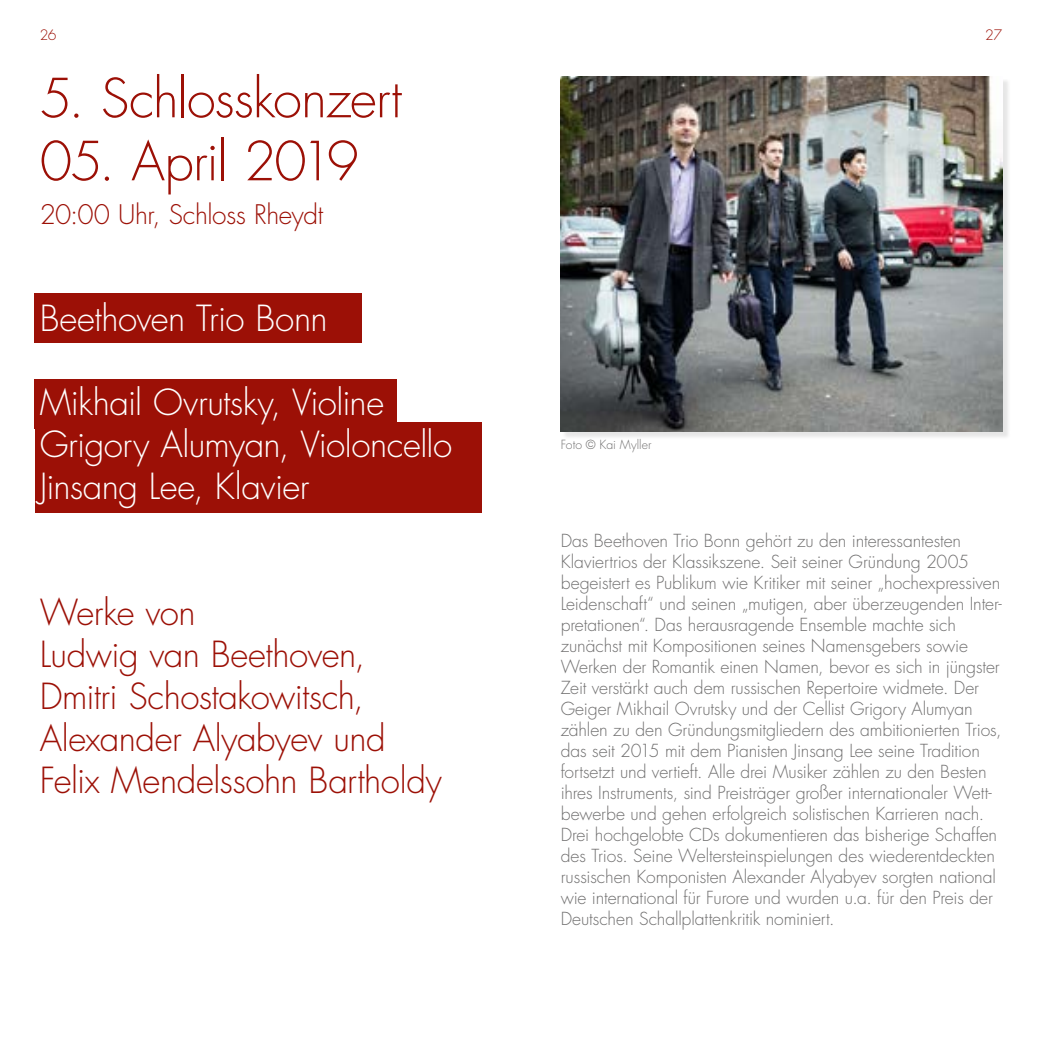
<style>
.page{position:relative;width:1042px;height:1042px;background:#fff}
.page>*{position:absolute;margin:0;border:0;box-sizing:border-box;transform-origin:0 0}
.t1{font:300 52.5px "Futura";letter-spacing:-.02em;color:#9c1006}
.t2{font:300 35px/42px "Futura";letter-spacing:-.015em;color:#9c1006}
.t3{font:300 35px/42px "Futura";letter-spacing:-.015em;color:#fff}
.t4{font:300 26.25px "Futura";letter-spacing:-.015em;color:#9c1006}
.t5{font:300 17.5px/21px "Futura";letter-spacing:-.005em;color:#706f6f}
.t6{font:300 14px "Futura";color:#9c1006}
.t7{font:300 12.25px "Futura";letter-spacing:.01em;color:#706f6f}
</style>
<div class="page">
<div style="left:35px;top:293px;width:327px;height:49px;background:#9c1006"></div>
<div style="left:35px;top:379px;width:362px;height:50px;background:#9c1006"></div>
<div style="left:35px;top:422px;width:446px;height:90px;background:#9c1006"></div>
<div style="left:562px;top:79px;width:448px;height:360px;background:#000;opacity:.1"></div>
<img style="left:561px;top:77px;width:441px;height:354px">
<p class="t6" style="left:40px;top:26px;width:18px">26</p>
<p class="t6" style="left:985px;top:26px;width:19px">27</p>
<h1 class="t1" style="left:40px;top:64px;width:364px">5. Schlosskonzert</h1>
<h1 class="t1" style="left:40px;top:127px;width:321px">05. April 2019</h1>
<h3 class="t4" style="left:40px;top:198px;width:285px">20:00 Uhr, Schloss Rheydt</h3>
<h2 class="t3" style="left:40px;top:297px;width:289px">Beethoven Trio Bonn</h2>
<h2 class="t3" style="left:40px;top:381px;width:414px">Mikhail Ovrutsky, Violine<br>Grigory Alumyan, Violoncello<br>Jinsang Lee, Klavier</h2>
<h2 class="t2" style="left:40px;top:591px;width:404px">Werke von<br>Ludwig van Beethoven,<br>Dmitri Schostakowitsch,<br>Alexander Alyabyev und<br>Felix Mendelssohn Bartholdy</h2>
<p class="t7" style="left:561px;top:437px;width:92px">Foto © Kai Myller</p>
<p class="t5" style="left:561px;top:530px;width:443px">Das Beethoven Trio Bonn gehört zu den interessantesten Klaviertrios der Klassikszene. Seit seiner Gründung 2005 begeistert es Publikum wie Kritiker mit seiner „hochexpressiven Leidenschaft“ und seinen „mutigen, aber überzeugenden Inter&shy;pretationen“. Das herausragende Ensemble machte sich zunächst mit Kompositionen seines Namensgebers sowie Werken der Romantik einen Namen, bevor es sich in jüngster Zeit verstärkt auch dem russischen Repertoire widmete. Der Geiger Mikhail Ovrutsky und der Cellist Grigory Alumyan zählen zu den Gründungsmitgliedern des ambitionierten Trios, das seit 2015 mit dem Pianisten Jinsang Lee seine Tradition fortsetzt und vertieft. Alle drei Musiker zählen zu den Besten ihres Instruments, sind Preisträger großer internationaler Wett&shy;bewerbe und gehen erfolgreich solistischen Karrieren nach.<br>Drei hochgelobte CDs dokumentieren das bisherige Schaffen des Trios. Seine Weltersteinspielungen des wiederentdeckten russischen Komponisten Alexander Alyabyev sorgten national wie international für Furore und wurden u.a. für den Preis der Deutschen Schallplattenkritik nominiert.</p>
</div>
